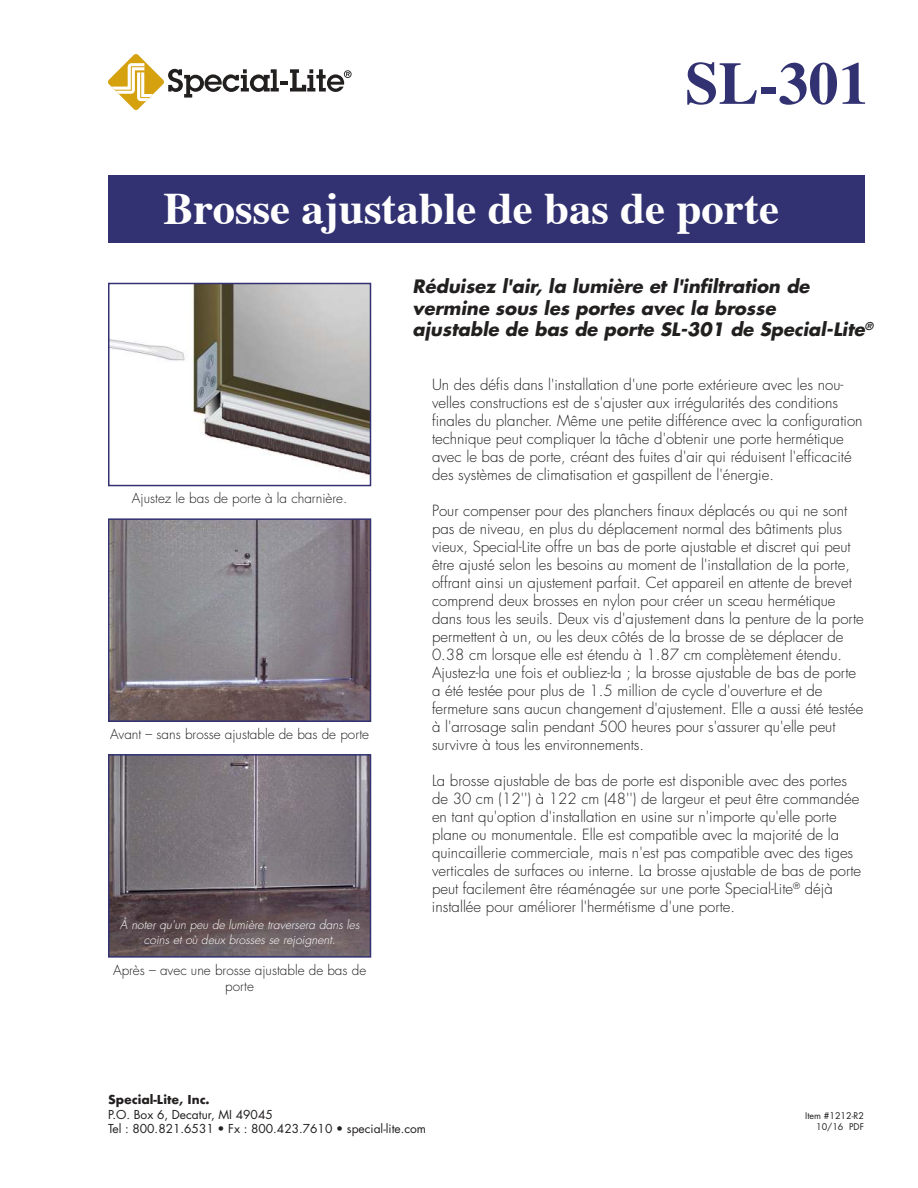
<style>
.page{position:relative;width:918px;height:1188px;background:#fff}
.page>*{position:absolute;margin:0;border:0;box-sizing:border-box;transform-origin:0 0}
.t1{font:700 60px "Times";color:#323273}
.t2{font:700 45px "Times";color:#fff}
.t3{font:italic 700 18px/21.6px "Futura";color:#221f1f}
.t4{font:300 15px/18px "Futura";color:#221f1f}
.t5{font:300 13.5px/16.2px "Futura";color:#221f1f;text-align:center}
.t6{font:12px/14.4px "Futura";color:#221f1f}
.t7{font:italic 300 12px/14.4px "Futura";color:#fff;text-align:center}
.t8{font:700 12px "Futura";color:#221f1f}
.t9{font:9px/10.8px "Futura";color:#221f1f;text-align:right}
</style>
<div class="page">
<img style="left:111px;top:757px;width:257px;height:198px">
<div style="left:108px;top:754px;width:263px;height:204px;border:2px solid #323273"></div>
<img style="left:111px;top:521px;width:257px;height:198px">
<div style="left:108px;top:518px;width:263px;height:204px;border:2px solid #323273"></div>
<div style="left:108px;top:175px;width:756px;height:68px;background:#323273"></div>
<img style="left:111px;top:286px;width:257px;height:190px">
<div style="left:108px;top:283px;width:263px;height:203px;border:2px solid #323273"></div>
<svg style="left:108px;top:54px;width:244px;height:56px"></svg>
<h1 class="t1" style="left:685px;top:62px;width:185px">SL-301</h1>
<h2 class="t2" style="left:164px;top:192px;width:617px">Brosse ajustable de bas de porte</h2>
<p class="t5" style="left:132px;top:491px;width:217px">Ajustez le bas de porte à la charnière.</p>
<p class="t5" style="left:110px;top:727px;width:260px">Avant – sans brosse ajustable de bas de porte</p>
<p class="t7" style="left:120px;top:919px;width:241px">À noter qu'un peu de lumière traversera dans les coins et où deux brosses se rejoignent.</p>
<p class="t5" style="left:113px;top:963px;width:255px">Après – avec une brosse ajustable de bas de porte</p>
<p class="t3" style="left:413px;top:277px;width:462px">Réduisez l'air, la lumière et l'infiltration de vermine sous les portes avec la brosse<br>ajustable de bas de porte SL-301 de Special-Lite<sup>®</sup></p>
<p class="t4" style="left:432px;top:377px;width:432px">Un des défis dans l'installation d'une porte extérieure avec les nou&shy;velles constructions est de s'ajuster aux irrégularités des conditions finales du plancher. Même une petite différence avec la configuration technique peut compliquer la tâche d'obtenir une porte hermétique avec le bas de porte, créant des fuites d'air qui réduisent l'efficacité des systèmes de climatisation et gaspillent de l'énergie.</p>
<p class="t4" style="left:432px;top:503px;width:433px">Pour compenser pour des planchers finaux déplacés ou qui ne sont pas de niveau, en plus du déplacement normal des bâtiments plus vieux, Special-Lite offre un bas de porte ajustable et discret qui peut être ajusté selon les besoins au moment de l'installation de la porte, offrant ainsi un ajustement parfait. Cet appareil en attente de brevet comprend deux brosses en nylon pour créer un sceau hermétique dans tous les seuils. Deux vis d'ajustement dans la penture de la porte permettent à un, ou les deux côtés de la brosse de se déplacer de 0.38 cm lorsque elle est étendu à 1.87 cm complètement étendu.<br>Ajustez-la une fois et oubliez-la ; la brosse ajustable de bas de porte a été testée pour plus de 1.5 million de cycle d'ouverture et de fermeture sans aucun changement d'ajustement. Elle a aussi été testée à l'arrosage salin pendant 500 heures pour s'assurer qu'elle peut survivre à tous les environnements.</p>
<p class="t4" style="left:432px;top:773px;width:431px">La brosse ajustable de bas de porte est disponible avec des portes de 30 cm (12'') à 122 cm (48'') de largeur et peut être commandée en tant qu'option d'installation en usine sur n'importe qu'elle porte plane ou monumentale. Elle est compatible avec la majorité de la quincaillerie commerciale, mais n'est pas compatible avec des tiges verticales de surfaces ou interne. La brosse ajustable de bas de porte peut facilement être réaménagée sur une porte Special-Lite<sup>®</sup> déjà installée pour améliorer l'hermétisme d'une porte.</p>
<p class="t8" style="left:108px;top:1094px;width:103px">Special-Lite, Inc.</p>
<p class="t6" style="left:108px;top:1108px;width:320px">P.O. Box 6, Decatur, MI 49045<br>Tel : 800.821.6531 • Fx : 800.423.7610 • special-lite.com</p>
<p class="t9" style="left:805px;top:1111px;width:60px">Item #1212-R2<br>10/16 PDF</p>
</div>
